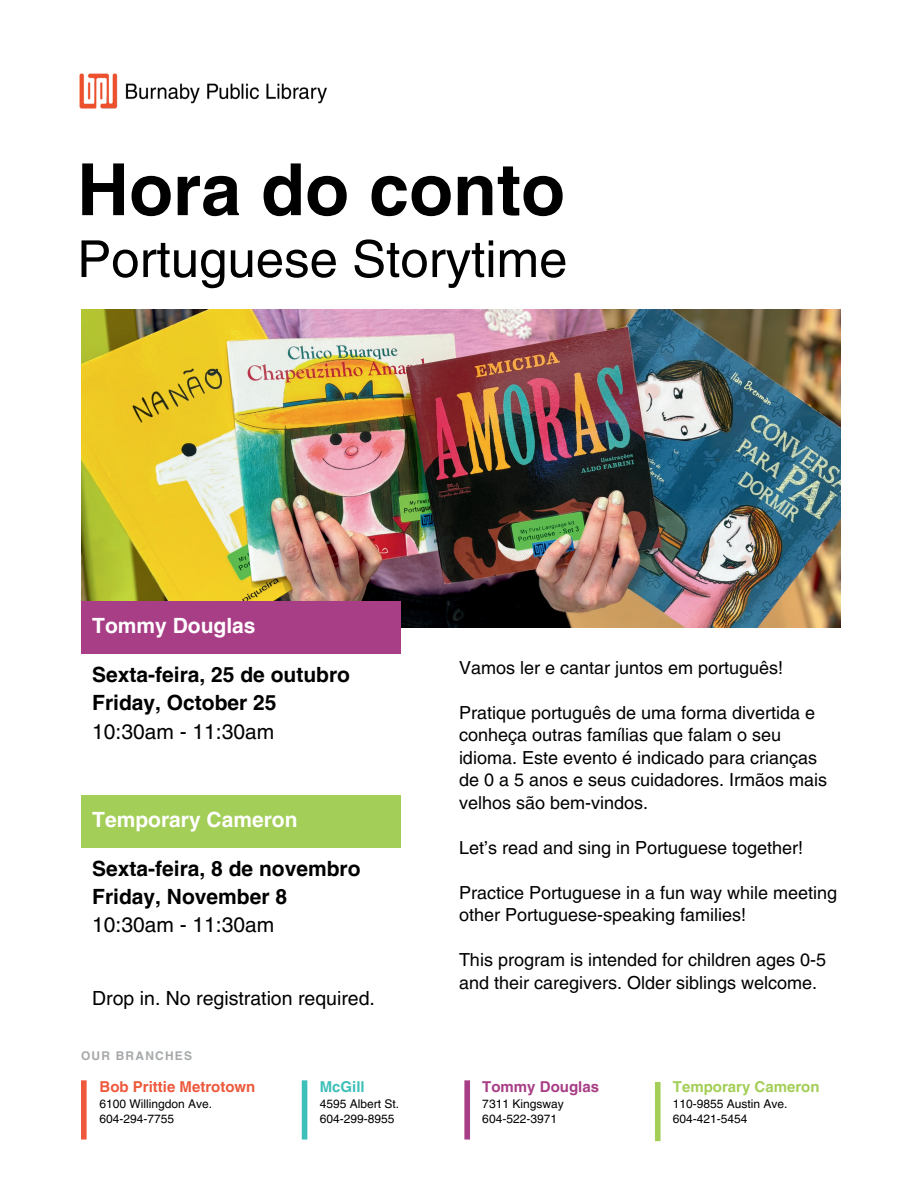
<style>
.page{position:relative;width:918px;height:1188px;background:#fff}
.page>*{position:absolute;margin:0;border:0;box-sizing:border-box;transform-origin:0 0}
.t1{font:700 72px "Helvetica LT Pro";color:#000}
.t2{font:51px "Helvetica LT Pro";color:#000}
.t3{font:700 21px/28.2px "Helvetica LT Pro";color:#000}
.t4{font:21px "Helvetica LT Pro";color:#000}
.t5{font:700 21px "Helvetica LT Pro";color:#fff}
.t6{font:19.5px "Helvetica LT Pro";color:#000}
.t7{font:18px/22.5px "Helvetica LT Pro";color:#000}
.t8{font:700 15px "Helvetica LT Pro";color:#ee593c}
.t9{font:700 15px "Helvetica LT Pro";color:#a3ce57}
.t10{font:700 15px "Helvetica LT Pro";color:#a83e86}
.t11{font:700 15px "Helvetica LT Pro";color:#3ebfb9}
.t12{font:12px/15px "Helvetica LT Pro";color:#000}
.t13{font:700 12px "Helvetica LT Pro";letter-spacing:.1em;color:#a6a9ab}
</style>
<div class="page">
<div style="left:655px;top:1082px;width:6px;height:59px;background:#a3ce57"></div>
<div style="left:81px;top:1080px;width:6px;height:60px;background:#ee593c"></div>
<div style="left:302px;top:1080px;width:5px;height:60px;background:#3ebfb9"></div>
<div style="left:464px;top:1080px;width:6px;height:60px;background:#a83e86"></div>
<img style="left:79px;top:73px;width:248px;height:36px">
<img style="left:81px;top:309px;width:759px;height:319px">
<div style="left:81px;top:601px;width:319px;height:53px;background:#a83e86"></div>
<div style="left:81px;top:795px;width:319px;height:52px;background:#a3ce57"></div>
<h1 class="t1" style="left:77px;top:146px;width:489px">Hora do conto</h1>
<h2 class="t2" style="left:77px;top:230px;width:492px">Portuguese Storytime</h2>
<p class="t5" style="left:92px;top:613px;width:165px">Tommy Douglas</p>
<p class="t3" style="left:92px;top:661px;width:259px">Sexta-feira, 25 de outubro<br>Friday, October 25</p>
<p class="t4" style="left:92px;top:719px;width:183px">10:30am - 11:30am</p>
<p class="t5" style="left:92px;top:806px;width:207px">Temporary Cameron</p>
<p class="t3" style="left:92px;top:855px;width:270px">Sexta-feira, 8 de novembro<br>Friday, November 8</p>
<p class="t4" style="left:92px;top:913px;width:183px">10:30am - 11:30am</p>
<p class="t6" style="left:92px;top:987px;width:284px">Drop in. No registration required.</p>
<p class="t13" style="left:81px;top:1048px;width:113px">OUR BRANCHES</p>
<p class="t8" style="left:100px;top:1078px;width:157px">Bob Prittie Metrotown</p>
<p class="t12" style="left:100px;top:1096px;width:114px">6100 Willingdon Ave.<br>604-294-7755</p>
<p class="t11" style="left:320px;top:1078px;width:47px">McGill</p>
<p class="t12" style="left:320px;top:1096px;width:81px">4595 Albert St.<br>604-299-8955</p>
<p class="t7" style="left:459px;top:656px;width:326px">Vamos ler e cantar juntos em português!</p>
<p class="t7" style="left:459px;top:701px;width:370px">Pratique português de uma forma divertida e conheça outras famílias que falam o seu idioma. Este evento é indicado para crianças de 0 a 5 anos e seus cuidadores. Irmãos mais velhos são bem-vindos.</p>
<p class="t7" style="left:459px;top:836px;width:346px">Let’s read and sing in Portuguese together!</p>
<p class="t7" style="left:459px;top:881px;width:380px">Practice Portuguese in a fun way while meeting other Portuguese-speaking families!</p>
<p class="t7" style="left:459px;top:949px;width:369px">This program is intended for children ages 0-5 and their caregivers. Older siblings welcome.</p>
<p class="t10" style="left:482px;top:1078px;width:118px">Tommy Douglas</p>
<p class="t12" style="left:482px;top:1096px;width:83px">7311 Kingsway<br>604-522-3971</p>
<p class="t9" style="left:673px;top:1078px;width:148px">Temporary Cameron</p>
<p class="t12" style="left:673px;top:1096px;width:116px">110-9855 Austin Ave.<br>604-421-5454</p>
</div>
